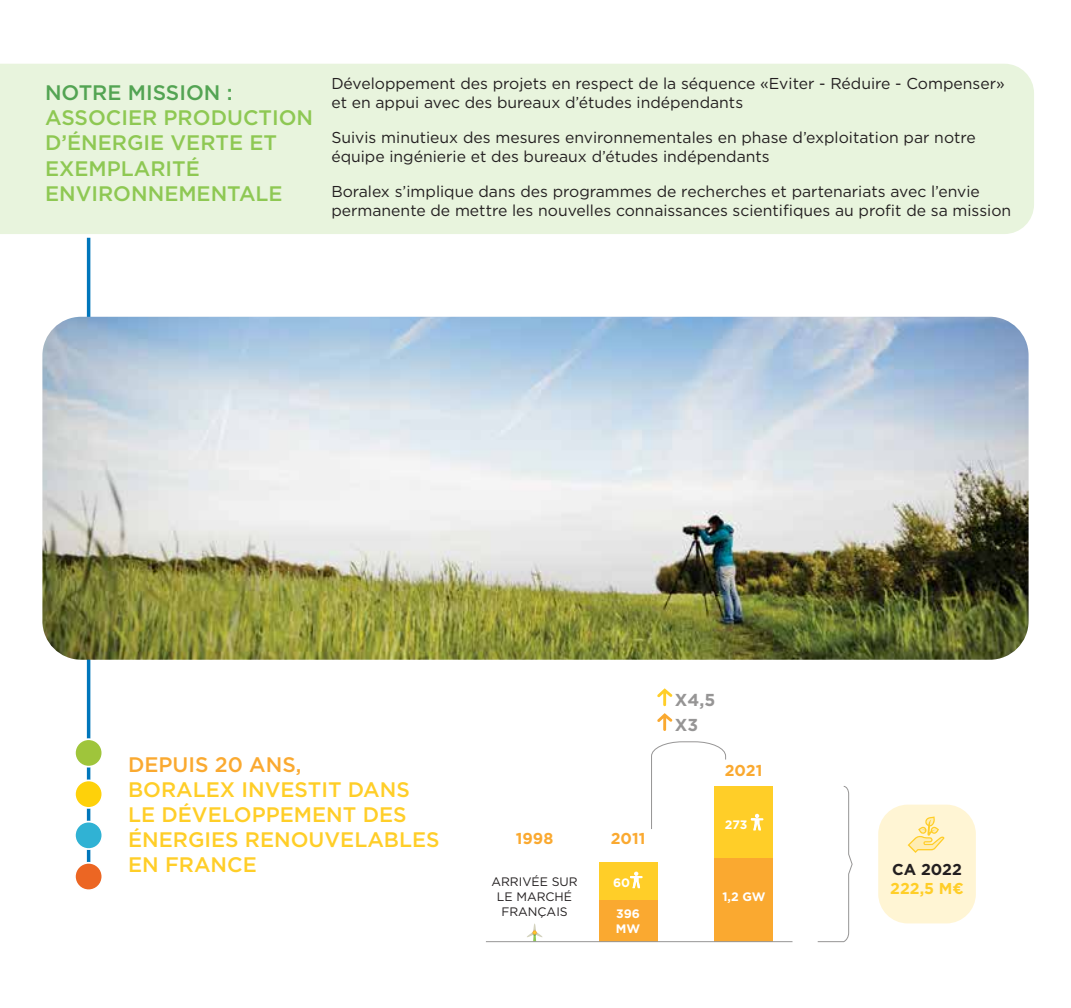
<style>
.page{position:relative;width:1071px;height:1008px;background:#fff}
.page>*{position:absolute;margin:0;border:0;box-sizing:border-box;transform-origin:0 0}
.t1{font:500 21px/25.2px "Gotham";color:#ffce28}
.t2{font:500 21px/25.2px "Gotham";color:#8ec853}
.t3{font:500 21px "Gotham";color:#53a453}
.t4{font:500 21px "Gotham";color:#faa930}
.t5{font:700 17.32px "Gotham";color:#969595}
.t6{font:15.75px/18.9px "Gotham";color:#231f20}
.t7{font:700 15.75px "Gotham";color:#faa930}
.t8{font:700 15.75px "Gotham";color:#ffce28}
.t9{font:700 15.75px "Gotham";color:#231f20}
.t10{font:12.25px/14.7px "Gotham";color:#231f20;text-align:center}
.t11{font:700 12.25px/14.7px "Gotham";color:#fff}
</style>
<div class="page">
<hr style="left:87px;top:238px;width:3px;height:651px;background:#0076bb">
<div style="left:74px;top:738px;width:29px;height:30px;background:#9fc53b;border:2px solid #fff;border-radius:50%"></div>
<div style="left:74px;top:821px;width:29px;height:29px;background:#30b2d4;border:2px solid #fff;border-radius:50%"></div>
<div style="left:74px;top:780px;width:29px;height:29px;background:#fed10a;border:2px solid #fff;border-radius:50%"></div>
<div style="left:74px;top:862px;width:29px;height:29px;background:#ec6623;border:2px solid #fff;border-radius:50%"></div>
<img style="left:42px;top:317px;width:987px;height:343px">
<svg style="left:817px;top:786px;width:36px;height:156px"></svg>
<div style="left:878px;top:805px;width:98px;height:118px;background:#fff5d4;border-radius:30px"></div>
<div style="left:0;top:64px;width:1034px;height:170px;background:#e8f4dd"></div>
<svg style="left:527px;top:924px;width:16px;height:17px"></svg>
<div style="left:599px;top:863px;width:58px;height:37px;background:#ffce28"></div>
<div style="left:599px;top:900px;width:58px;height:42px;background:#faa930"></div>
<div style="left:714px;top:858px;width:59px;height:84px;background:#faa930"></div>
<svg style="left:651px;top:741px;width:75px;height:88px"></svg>
<svg style="left:657px;top:713px;width:15px;height:18px"></svg>
<hr style="left:486px;top:941px;width:307px;height:1px;background:#969595">
<div style="left:714px;top:786px;width:59px;height:72px;background:#ffce28"></div>
<svg style="left:630px;top:872px;width:13px;height:16px"></svg>
<svg style="left:751px;top:814px;width:12px;height:16px"></svg>
<svg style="left:657px;top:688px;width:15px;height:18px"></svg>
<svg style="left:908px;top:816px;width:37px;height:37px"></svg>
<h1 class="t3" style="left:45px;top:79px;width:189px">NOTRE MISSION :</h1>
<h1 class="t2" style="left:45px;top:105px;width:270px">ASSOCIER PRODUCTION<br>D’ÉNERGIE VERTE ET<br>EXEMPLARITÉ<br>ENVIRONNEMENTALE</h1>
<p class="t6" style="left:331px;top:74px;width:675px">Développement des projets en respect de la séquence «Eviter - Réduire - Compenser» et en appui avec des bureaux d’études indépendants</p>
<p class="t6" style="left:331px;top:128px;width:646px">Suivis minutieux des mesures environnementales en phase d’exploitation par notre équipe ingénierie et des bureaux d’études indépendants</p>
<p class="t6" style="left:331px;top:182px;width:681px">Boralex s’implique dans des programmes de recherches et partenariats avec l’envie permanente de mettre les nouvelles connaissances scientifiques au profit de sa mission</p>
<p class="t5" style="left:675px;top:688px;width:42px">X 4 ,5</p>
<p class="t5" style="left:675px;top:713px;width:25px">X 3</p>
<h1 class="t4" style="left:128px;top:750px;width:175px">DEPUIS 20 ANS,</h1>
<h1 class="t1" style="left:128px;top:777px;width:313px">BORALEX INVESTIT DANS<br>LE DÉVELOPPEMENT DES<br>ÉNERGIES RENOUVELABLES<br>EN FRANCE</h1>
<p class="t7" style="left:516px;top:828px;width:39px">1998</p>
<p class="t10" style="left:491px;top:874px;width:88px">ARRIVÉE SUR<br>LE MARCHÉ<br>FRANÇAIS</p>
<p class="t7" style="left:611px;top:828px;width:36px">2011</p>
<p class="t11" style="left:613px;top:875px;width:19px">60</p>
<p class="t11" style="left:616px;top:906px;width:26px">396<br>MW</p>
<p class="t7" style="left:725px;top:760px;width:39px">2021</p>
<p class="t11" style="left:725px;top:817px;width:24px">273</p>
<p class="t11" style="left:722px;top:890px;width:45px">1,2 GW</p>
<p class="t9" style="left:892px;top:859px;width:71px">CA 2022</p>
<p class="t8" style="left:890px;top:878px;width:75px">222,5 M€</p>
</div>
